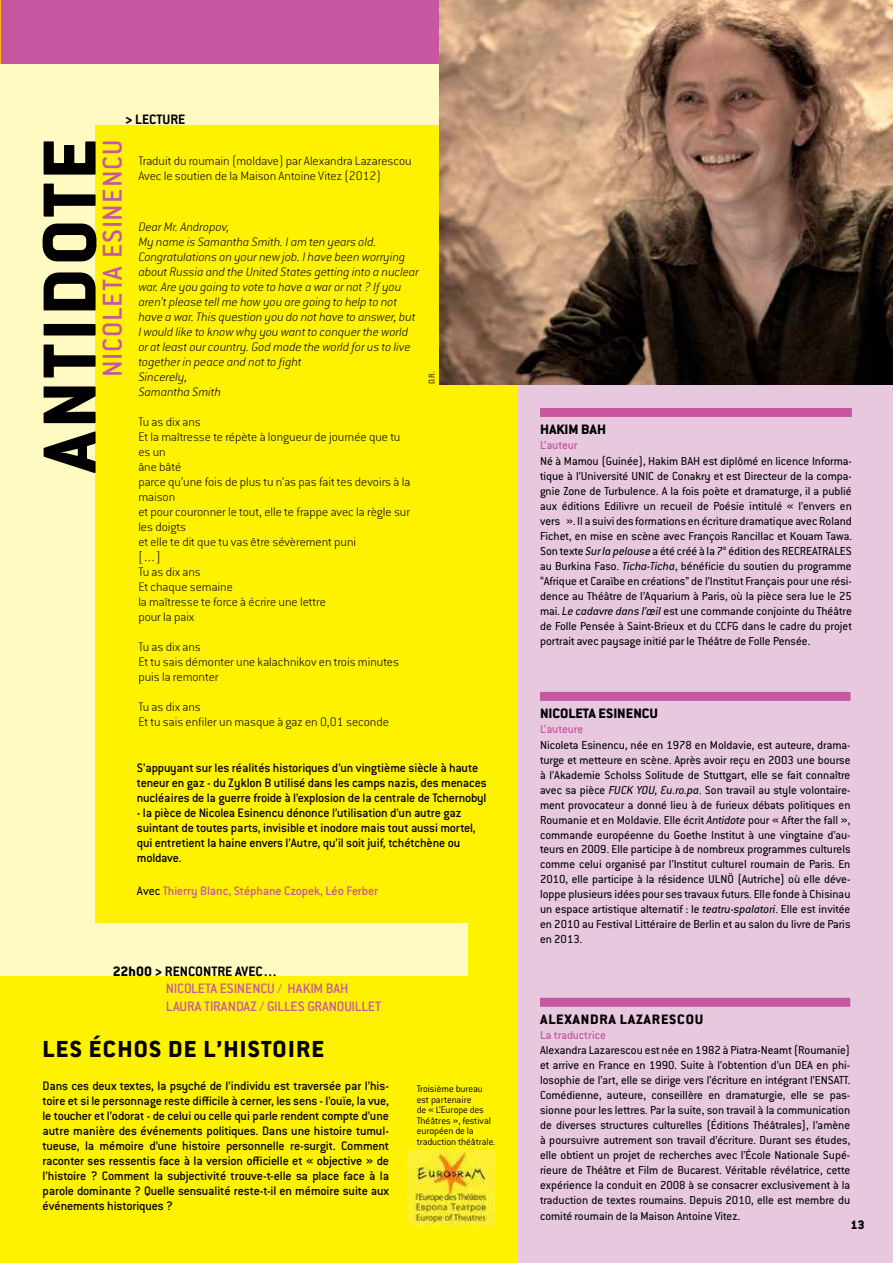
<style>
.page{position:relative;width:893px;height:1263px;background:#fff}
.page>*{position:absolute;margin:0;border:0;box-sizing:border-box;transform-origin:0 0}
.t1{font:800 82.5px "Conduit ITC Std";letter-spacing:.04em;color:#000}
.t2{font:500 30px "Conduit ITC Std";color:#c657a0}
.t3{font:800 25.5px "Conduit ITC Std";color:#000}
.t4{font:500 15px/18px "Conduit ITC Std";letter-spacing:-.01em;color:#c657a0}
.t5{font:800 15px "Conduit ITC Std";letter-spacing:.04em;color:#000}
.t6{font:700 15px "Conduit ITC Std";color:#000}
.t7{font:500 13.5px/15px "Conduit ITC Std";letter-spacing:-.015em;color:#000}
.t8{font:200 13.5px/15px "Conduit ITC Std";color:#000}
.t9{font:italic 200 13.5px/15px "Conduit ITC Std";color:#000}
.t10{font:500 13.5px "Conduit ITC Std";letter-spacing:-.015em;color:#c657a0}
.t11{font:800 13.5px "Conduit ITC Std";color:#000}
.t12{font:12.75px/15px "Conduit ITC Std";color:#000;text-align:justify}
.t13{font:500 12.75px "Conduit ITC Std";letter-spacing:-.015em;color:#c657a0}
.t14{font:300 10.5px/10.5px "Conduit ITC Std";letter-spacing:-.01em;color:#000}
.t15{font:300 9px "Conduit ITC Std";color:#000}
.s1{font-weight:800}
.s2{font-weight:400;color:#000}
.s3{font-style:italic}
</style>
<div class="page">
<div style="left:0;top:0;width:439px;height:64px;background:#c657a0"></div>
<hr style="left:0;top:0;width:1px;height:64px;background:#fdb913">
<div style="left:518px;top:384px;width:375px;height:879px;background:#e8c8df"></div>
<div style="left:0;top:124px;width:518px;height:1139px;background:#fff200"></div>
<div style="left:540px;top:408px;width:312px;height:9px;background:#c657a0"></div>
<img style="left:0;top:695px;width:1px;height:568px">
<div style="left:540px;top:692px;width:310px;height:9px;background:#c657a0"></div>
<div style="left:0;top:64px;width:439px;height:60px;background:#fffac2"></div>
<div style="left:1px;top:124px;width:94px;height:852px;background:#fffac2"></div>
<div style="left:0;top:923px;width:468px;height:53px;background:#fffac2"></div>
<div style="left:540px;top:998px;width:310px;height:9px;background:#c657a0"></div>
<img style="left:439px;top:0;width:454px;height:384px">
<img style="left:408px;top:1150px;width:87px;height:74px">
<p class="t6" style="left:125px;top:110px;width:62px"><span class="s1">&gt;</span> LECTURE</p>
<h1 class="t1" style="left:20px;top:473px;width:328px;rotate:-90deg">ANTIDOTE</h1>
<h2 class="t2" style="left:94px;top:377px;width:236px;rotate:-90deg">Nicoleta Esinencu</h2>
<p class="t8" style="left:138px;top:153px;width:275px">Traduit du roumain (moldave) par Alexandra Lazarescou<br>Avec le soutien de la Maison Antoine Vitez (2012)</p>
<p class="t9" style="left:138px;top:219px;width:282px">Dear Mr. Andropov,<br>My name is Samantha Smith. I am ten years old.<br>Congratulations on your new job. I have been worrying about Russia and the United States getting into a nuclear war. Are you going to vote to have a war or not ? If you aren’t please tell me how you are going to help to not have a war. This question you do not have to answer, but I would like to know why you want to conquer the world or at least our country. God made the world for us to live together in peace and not to fight<br>Sincerely,<br>Samantha Smith</p>
<p class="t8" style="left:138px;top:414px;width:273px">Tu as dix ans<br>Et la maîtresse te répète à longueur de journée que tu es un<br>âne bâté<br>parce qu’une fois de plus tu n’as pas fait tes devoirs à la maison<br>et pour couronner le tout, elle te frappe avec la règle sur les doigts<br>et elle te dit que tu vas être sévèrement puni<br>[…]<br>Tu as dix ans<br>Et chaque semaine<br>la maîtresse te force à écrire une lettre<br>pour la paix</p>
<p class="t8" style="left:138px;top:639px;width:262px">Tu as dix ans<br>Et tu sais démonter une kalachnikov en trois minutes puis la remonter</p>
<p class="t8" style="left:138px;top:699px;width:252px">Tu as dix ans<br>Et tu sais enfiler un masque à gaz en 0,01 seconde</p>
<p class="t15" style="left:426px;top:384px;width:14px;rotate:-90deg">D.R.</p>
<p class="t7" style="left:137px;top:759px;width:351px">S’appuyant sur les réalités historiques d’un vingtième siècle à haute teneur en gaz - du Zyklon B utilisé dans les camps nazis, des menaces nucléaires de la guerre froide à l’explosion de la centrale de Tchernobyl</p>
<p class="t7" style="left:137px;top:804px;width:340px">- la pièce de Nicolea Esinencu dénonce l’utilisation d’un autre gaz suintant de toutes parts, invisible et inodore mais tout aussi mortel, qui entretient la haine envers l’Autre, qu’il soit juif, tchétchène ou moldave.</p>
<p class="t10" style="left:137px;top:882px;width:243px"><span class="s2">Avec</span> Thierry Blanc, Stéphane Czopek, Léo Ferber</p>
<p class="t6" style="left:113px;top:962px;width:167px"><span class="s1">22H00 &gt;</span> RENCONTRE AVEC…</p>
<p class="t4" style="left:166px;top:979px;width:217px">NICOLETA ESINENCU / HAKIM BAH<br>LAURA TIRANDAZ / GILLES GRANOUILLET</p>
<h3 class="t3" style="left:43px;top:1033px;width:283px">LES ÉCHOS DE L’HISTOI RE</h3>
<p class="t7" style="left:43px;top:1078px;width:348px;text-align:justify">Dans ces deux textes, la psyché de l’individu est traversée par l’his&shy;toire et si le personnage reste difficile à cerner, les sens - l’ouïe, la vue, le toucher et l’odorat - de celui ou celle qui parle rendent compte d’une autre manière des événements politiques. Dans une histoire tumul&shy;tueuse, la mémoire d’une histoire personnelle re-surgit. Comment raconter ses ressentis face à la version officielle et « objective » de l’histoire ? Comment la subjectivité trouve-t-elle sa place face à la parole dominante ? Quelle sensualité reste-t-il en mémoire suite aux événements historiques ?</p>
<p class="t14" style="left:417px;top:1083px;width:80px">Troisième bureau est partenaire<br>de « L’Europe des<br>Théâtres », festival européen de la traduction théâtrale.</p>
<p class="t5" style="left:540px;top:420px;width:67px">HAKI M BAH</p>
<p class="t13" style="left:540px;top:438px;width:39px">L’auteur</p>
<p class="t12" style="left:540px;top:453px;width:313px">Né à Mamou (Guinée), Hakim BAH est diplômé en licence Informa&shy;tique à l’Université UNIC de Conakry et est Directeur de la compa&shy;gnie Zone de Turbulence. A la fois poète et dramaturge, il a publié aux éditions Edilivre un recueil de Poésie intitulé « l’envers en vers ». Il a suivi des formations en écriture dramatique avec Roland Fichet, en mise en scène avec François Rancillac et Kouam Tawa.<br>Son texte <span class="s3">Sur la pelouse</span> a été créé à la 7<sup>e</sup> édition des RECREATRALES au Burkina Faso. <span class="s3">Ticha-Ticha</span>, bénéficie du soutien du programme “Afrique et Caraïbe en créations” de l’Institut Français pour une rési&shy;dence au Théâtre de l’Aquarium à Paris, où la pièce sera lue le 25 mai. <span class="s3">Le cadavre dans l’œil</span> est une commande conjointe du Théâtre de Folle Pensée à Saint-Brieux et du CCFG dans le cadre du projet portrait avec paysage initié par le Théâtre de Folle Pensée.</p>
<p class="t5" style="left:540px;top:704px;width:87px">NICOLETA ESINENCU</p>
<p class="t13" style="left:540px;top:721px;width:45px">L’auteure</p>
<p class="t12" style="left:540px;top:737px;width:312px">Nicoleta Esinencu, née en 1978 en Moldavie, est auteure, drama&shy;turge et metteure en scène. Après avoir reçu en 2003 une bourse à l’Akademie Scholss Solitude de Stuttgart, elle se fait connaître avec sa pièce <span class="s3">FUCK YOU, Eu.ro.pa</span>. Son travail au style volontaire&shy;ment provocateur a donné lieu à de furieux débats politiques en Roumanie et en Moldavie. Elle écrit <span class="s3">Antidote</span> pour « After the fall », commande européenne du Goethe Institut à une vingtaine d’au&shy;teurs en 2009. Elle participe à de nombreux programmes culturels comme celui organisé par l’Institut culturel roumain de Paris. En 2010, elle participe à la résidence ULNÖ (Autriche) où elle déve&shy;loppe plusieurs idées pour ses travaux futurs. Elle fonde à Chisinau un espace artistique alternatif : le <span class="s3">teatru-spalatori</span>. Elle est invitée en 2010 au Festival Littéraire de Berlin et au salon du livre de Paris en 2013.</p>
<p class="t5" style="left:540px;top:1010px;width:113px">ALEXANDRA LAZARESC</p>
<p class="t5" style="left:686px;top:1010px;width:17px">OU</p>
<p class="t13" style="left:540px;top:1027px;width:67px">La traductrice</p>
<p class="t12" style="left:540px;top:1042px;width:312px">Alexandra Lazarescou est née en 1982 à Piatra-Neamt (Roumanie) et arrive en France en 1990. Suite à l’obtention d’un DEA en phi&shy;losophie de l’art, elle se dirige vers l’écriture en intégrant l’ENSATT.<br>Comédienne, auteure, conseillère en dramaturgie, elle se pas&shy;sionne pour les lettres. Par la suite, son travail à la communication de diverses structures culturelles (Éditions Théâtrales), l’amène à poursuivre autrement son travail d’écriture. Durant ses études, elle obtient un projet de recherches avec l’École Nationale Supé&shy;rieure de Théâtre et Film de Bucarest. Véritable révélatrice, cette expérience la conduit en 2008 à se consacrer exclusivement à la traduction de textes roumains. Depuis 2010, elle est membre du comité roumain de la Maison Antoine Vitez.</p>
<p class="t11" style="left:850px;top:1216px;width:16px">13</p>
</div>
